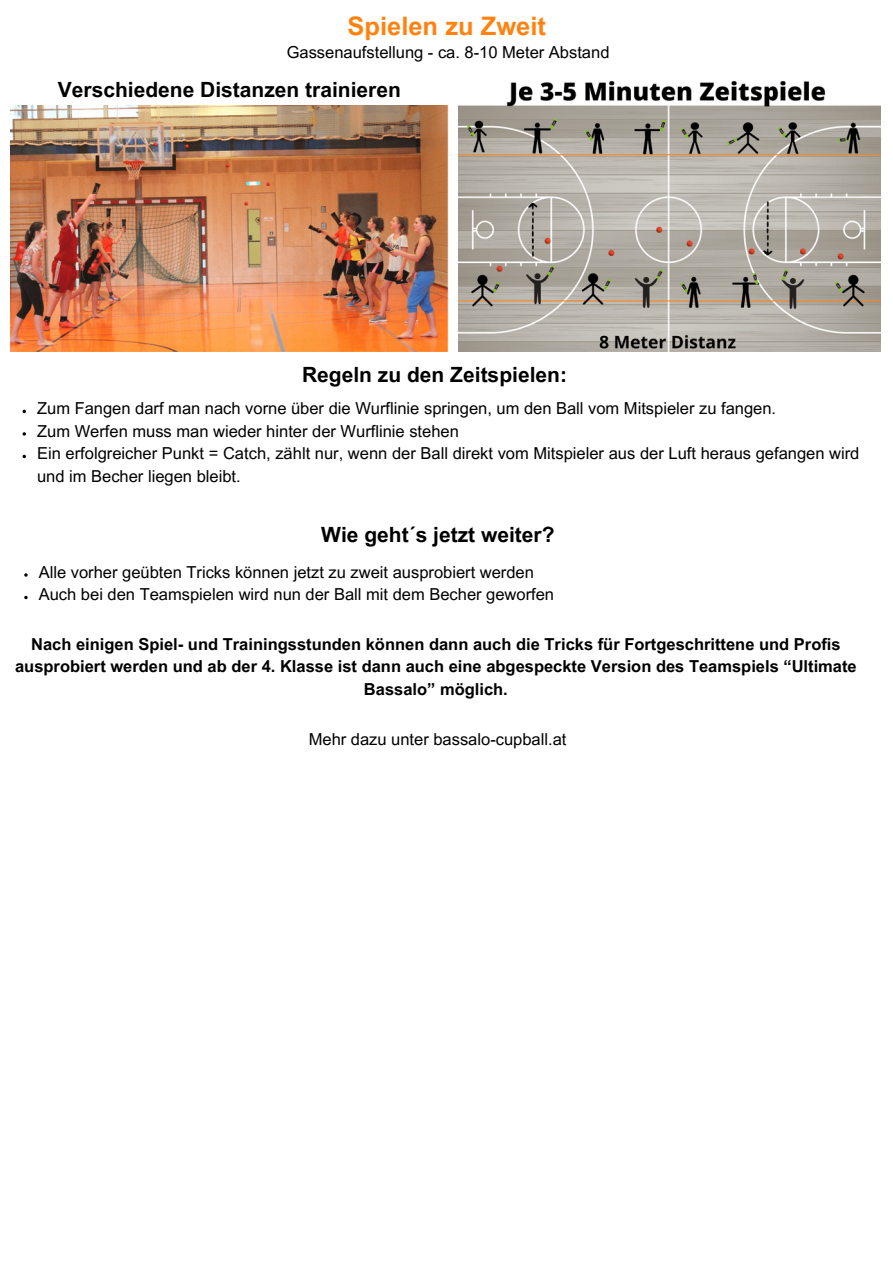
<style>
.page{position:relative;width:893px;height:1264px;background:#fff}
.page>*{position:absolute;margin:0;border:0;box-sizing:border-box;transform-origin:0 0}
.t1{font:700 25.5px "Arial MT Pro";color:#ff8210}
.t2{font:700 21px "Arial MT Pro";color:#000}
.t3{font:16.5px/22.5px "Arial MT Pro";color:#000}
.t4{font:700 16.5px/22.5px "Arial MT Pro";color:#000;text-align:center}
</style>
<div class="page">
<img style="left:11px;top:106px;width:437px;height:245px">
<img style="left:458px;top:81px;width:422px;height:270px">
<svg style="left:24px;top:573px;width:4px;height:3px"></svg>
<svg style="left:24px;top:596px;width:4px;height:3px"></svg>
<p class="t1" style="left:347px;top:17px;width:200px">Spielen zu Zweit</p>
<p class="t3" style="left:287px;top:43px;width:324px">Gassenaufstellung - ca. 8-10 Meter Abstand</p>
<p class="t2" style="left:58px;top:81px;width:344px">Verschiedene Distanzen trainieren</p>
<p class="t2" style="left:302px;top:367px;width:266px">Regeln zu den Zeitspielen:</p>
<p class="t3" style="left:37px;top:399px;width:740px">Zum Fangen darf man nach vorne über die Wurflinie springen, um den Ball vom Mitspieler zu fangen.</p>
<p class="t3" style="left:37px;top:422px;width:423px">Zum Werfen muss man wieder hinter der Wurflinie stehen</p>
<p class="t3" style="left:37px;top:444px;width:823px">Ein erfolgreicher Punkt = Catch, zählt nur, wenn der Ball direkt vom Mitspieler aus der Luft heraus gefangen wird und im Becher liegen bleibt.</p>
<p class="t2" style="left:321px;top:527px;width:235px">Wie geht´s jetzt weiter?</p>
<p class="t3" style="left:39px;top:563px;width:496px">Alle vorher geübten Tricks können jetzt zu zweit ausprobiert werden</p>
<p class="t3" style="left:39px;top:585px;width:517px">Auch bei den Teamspielen wird nun der Ball mit dem Becher geworfen</p>
<p class="t4" style="left:15px;top:635px;width:843px">Nach einigen Spiel- und Trainingsstunden können dann auch die Tricks für Fortgeschrittene und Profis ausprobiert werden und ab der 4. Klasse ist dann auch eine abgespeckte Version des Teamspiels “Ultimate<br>Bassalo” möglich.</p>
<p class="t3" style="left:309px;top:730px;width:259px">Mehr dazu unter bassalo-cupball.at</p>
</div>
